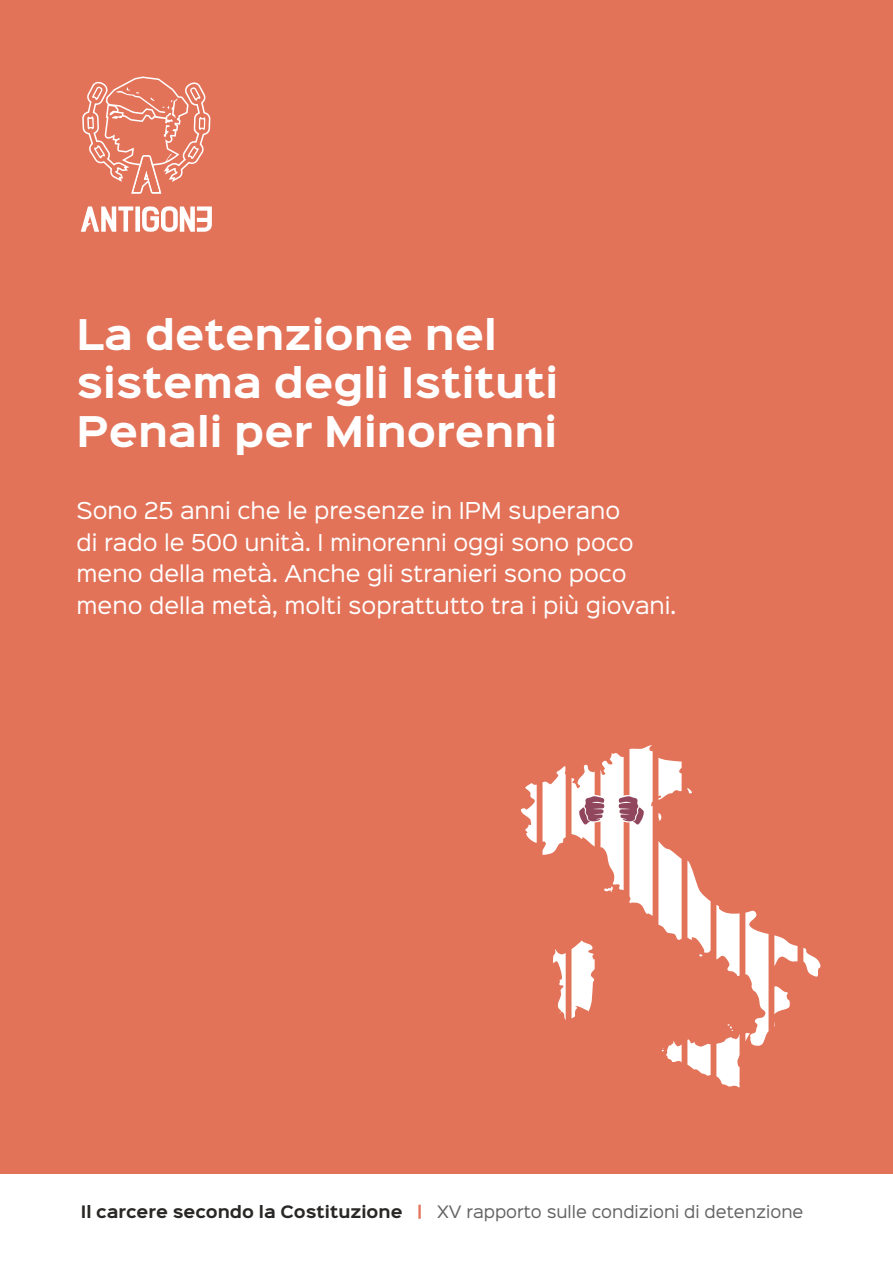
<style>
.page{position:relative;width:893px;height:1263px;background:#fff}
.page>*{position:absolute;margin:0;border:0;box-sizing:border-box;transform-origin:0 0}
.t1{font:700 38.1px/48.4px "Sinkin Sans 700";color:#fff}
.t2{font:21px/31.5px "Sinkin Sans 400";color:#fff}
.t3{font:15.45px "Sinkin Sans 400";color:#646363}
.s1{font-family:"Sinkin Sans 700";font-weight:700;color:#282725}
.s2{font-family:"Sinkin Sans 700";font-weight:700;color:#e27258}
</style>
<div class="page">
<div style="left:0;top:0;width:893px;height:1174px;background:#e27258"></div>
<svg style="left:521px;top:745px;width:300px;height:343px"></svg>
<svg style="left:579px;top:794px;width:27px;height:31px"></svg>
<svg style="left:616px;top:794px;width:28px;height:31px"></svg>
<svg style="left:81px;top:206px;width:131px;height:26px"></svg>
<svg style="left:82px;top:76px;width:128px;height:118px"></svg>
<p class="t1" style="left:77px;top:312px;width:483px">La detenzione nel sistema degli Istituti<br>Penali per Minorenni</p>
<p class="t2" style="left:77px;top:493px;width:545px">Sono 25 anni che le presenze in IPM superano</p>
<p class="t2" style="left:77px;top:525px;width:601px">di rado le 500 unità. I minorenni oggi sono poco meno della metà. Anche gli stranieri sono poco meno della metà, molti soprattutto tra i più giovani.</p>
<p class="t3" style="left:81px;top:1199px;width:724px"><span class="s1">Il carcere secondo la Costituzione</span> <span class="s2">|</span> XV rapporto sulle condizioni di detenzione</p>
</div>
